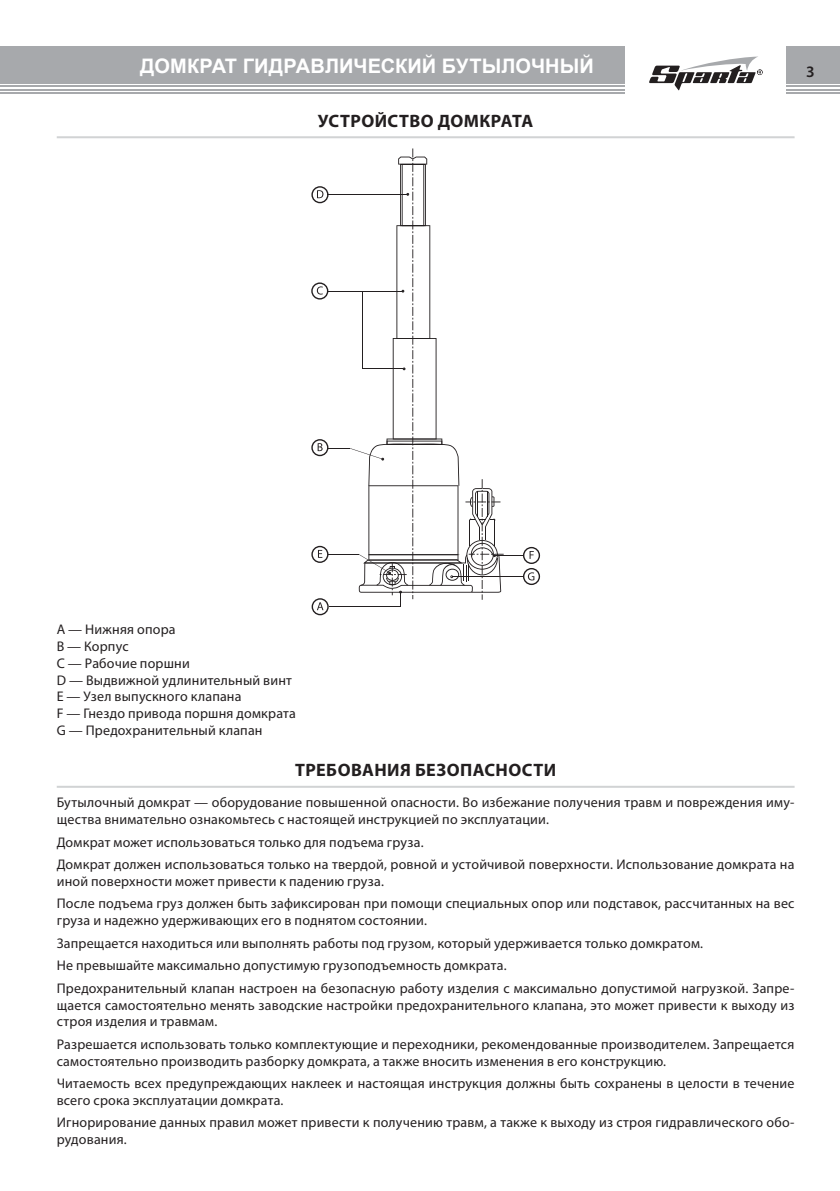
<style>
.page{position:relative;width:840px;height:1191px;background:#fff}
.page>*{position:absolute;margin:0;border:0;box-sizing:border-box;transform-origin:0 0}
.t1{font:700 20px "Arial";letter-spacing:.005em;color:#fff}
.t2{font:700 18px "Myriad Pro";letter-spacing:.025em;color:#231f20}
.t3{font:600 16px "Myriad Pro";color:#231f20}
.t4{font:14px/16.8px "Myriad Pro";letter-spacing:.015em;color:#231f20}
</style>
<div class="page">
<div style="left:786px;top:46px;width:53px;height:37px;background:#a7a9ac"></div>
<hr style="left:786px;top:85px;width:53px;height:2px;background:#a7a9ac">
<hr style="left:786px;top:93px;width:53px;height:1px;background:#a7a9ac">
<hr style="left:786px;top:89px;width:53px;height:2px;background:#a7a9ac">
<div style="left:0;top:46px;width:624px;height:37px;background:#a7a9ac"></div>
<hr style="left:0;top:85px;width:624px;height:2px;background:#a7a9ac">
<hr style="left:0;top:93px;width:624px;height:1px;background:#a7a9ac">
<hr style="left:0;top:89px;width:624px;height:2px;background:#a7a9ac">
<svg style="left:649px;top:57px;width:113px;height:33px"></svg>
<hr style="left:57px;top:136px;width:737px;height:2px;background:#d1d3d4">
<hr style="left:57px;top:786px;width:737px;height:2px;background:#d1d3d4">
<svg style="left:311px;top:148px;width:228px;height:467px"></svg>
<h1 class="t1" style="left:140px;top:53px;width:455px">домкрат гидравлический бутылочный</h1>
<p class="t3" style="left:805px;top:61px;width:10px">3</p>
<p class="t2" style="left:318px;top:109px;width:217px">Устройство домкрата</p>
<p class="t4" style="left:57px;top:621px;width:241px">A — Нижняя опора<br>B — Корпус<br>C — Рабочие поршни<br>D — Выдвижной удлинительный винт<br>E — Узел выпускного клапана<br>F — Гнездо привода поршня домкрата<br>G — Предохранительный клапан</p>
<p class="t2" style="left:295px;top:758px;width:56px">ТРЕБОВА</p>
<p class="t2" style="left:374px;top:758px;width:75px">НИЯ БЕЗОПАС</p>
<p class="t2" style="left:495px;top:758px;width:26px">НОСТИ</p>
<p class="t4" style="left:57px;top:794px;width:739px">Бутылочный домкрат — оборудование повышенной опасности. Во избежание получения травм и повреждения иму&shy;щества внимательно ознакомьтесь с настоящей инструкцией по эксплуатации.</p>
<p class="t4" style="left:57px;top:830px;width:738px;line-height:22.4px">Домкрат может использоваться только для подъема груза.<br>Домкрат должен использоваться только на твердой, ровной и устойчивой поверхности. Использование домкрата на</p>
<p class="t4" style="left:57px;top:870px;width:738px;line-height:22.4px">иной поверхности может привести к падению груза.<br>После подъема груз должен быть зафиксирован при помощи специальных опор или подставок, рассчитанных на вес</p>
<p class="t4" style="left:57px;top:909px;width:739px;line-height:22.4px">груза и надежно удерживающих его в поднятом состоянии.<br>Запрещается находиться или выполнять работы под грузом, который удерживается только домкратом.<br>Не превышайте максимально допустимую грузоподъемность домкрата.<br>Предохранительный клапан настроен на безопасную работу изделия с максимально допустимой нагрузкой. Запре-</p>
<p class="t4" style="left:57px;top:996px;width:738px">щается самостоятельно менять заводские настройки предохранительного клапана, это может привести к выходу из строя изделия и травмам.</p>
<p class="t4" style="left:57px;top:1035px;width:739px">Разрешается использовать только комплектующие и переходники, рекомендованные производителем. Запрещается самостоятельно производить разборку домкрата, а также вносить изменения в его конструкцию.</p>
<p class="t4" style="left:57px;top:1074px;width:738px">Читаемость всех предупреждающих наклеек и настоящая инструкция должны быть сохранены в целости в течение всего срока эксплуатации домкрата.</p>
<p class="t4" style="left:57px;top:1114px;width:739px">Игнорирование данных правил может привести к получению травм, а также к выходу из строя гидравлического обо&shy;рудования.</p>
</div>
